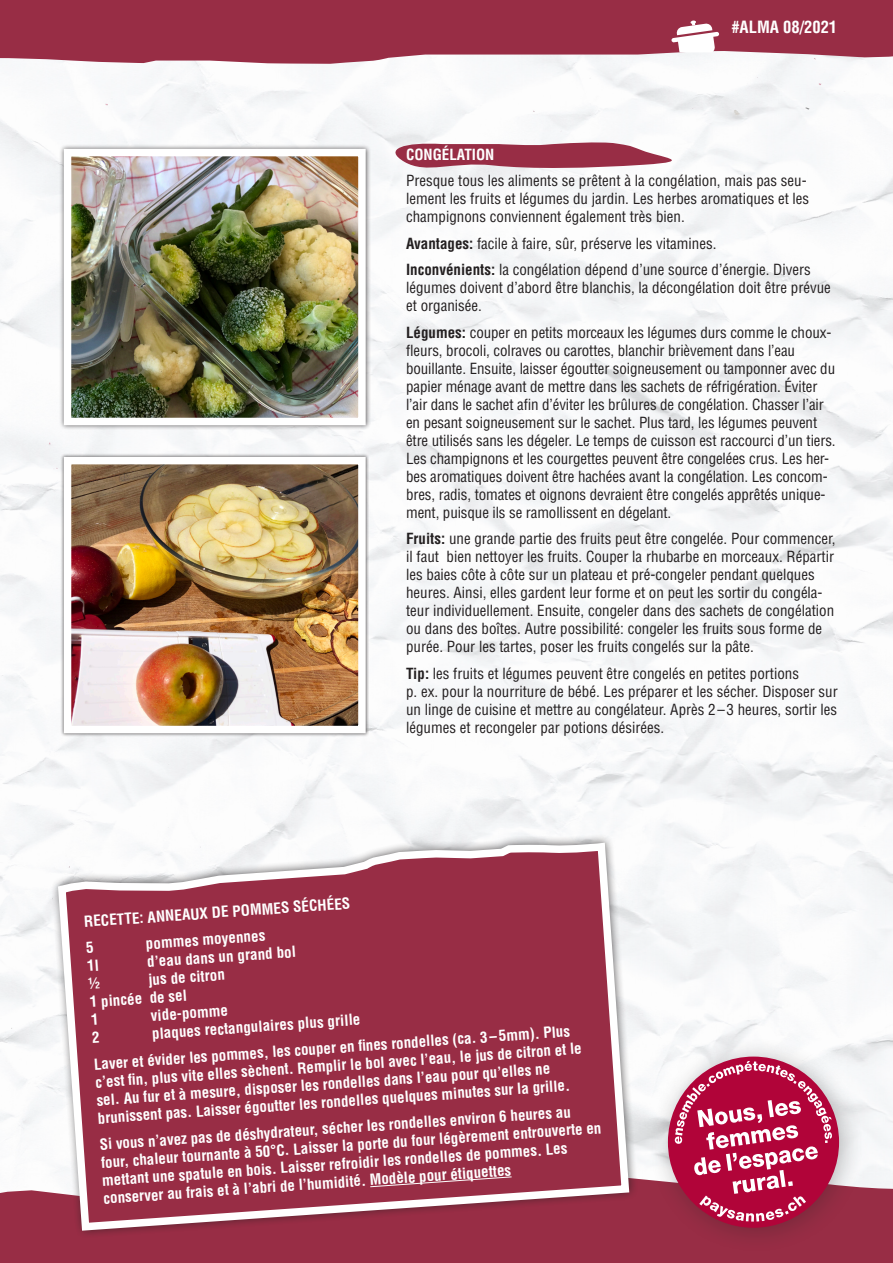
<style>
.page{position:relative;width:893px;height:1263px;background:#fff}
.page>*{position:absolute;margin:0;border:0;box-sizing:border-box;transform-origin:0 0}
.t1{font:700 condensed 16.5px "Helvetica LT Std";color:#fff}
.t2{font:condensed 15px/18px "Helvetica LT Std";color:#231f20}
.t3{font:700 condensed 15px/18px "Helvetica LT Std";color:#fff}
.t4{font:13.95px "Myriad Pro";color:#fff}
.s1{font-weight:700}
</style>
<div class="page">
<div style="left:0;top:0;width:893px;height:39px;background:#982d45"></div>
<svg style="left:382px;top:141px;width:316px;height:34px"></svg>
<div style="left:0;top:1177px;width:893px;height:86px;background:#982d45"></div>
<svg style="left:0;top:20px;width:893px;height:44px"></svg>
<div style="left:59px;top:144px;width:312px;height:287px;background:#231f20;opacity:.75"></div>
<img style="left:73px;top:158px;width:284px;height:258px">
<div style="left:64px;top:149px;width:302px;height:276px;border:8px solid #fff"></div>
<svg style="left:47px;top:828px;width:593px;height:413px;fill:#f6f7f9"></svg>
<svg style="left:54px;top:841px;width:579px;height:394px;background:#a54c60"></svg>
<svg style="left:369px;top:1176px;width:143px;height:11px;background:#a13f55"></svg>
<div style="left:648px;top:1036px;width:217px;height:217px;background:#231f20;opacity:.3"></div>
<svg style="left:668px;top:1056px;width:171px;height:172px"></svg>
<div style="left:60px;top:453px;width:309px;height:284px;background:#231f20;opacity:.75"></div>
<img style="left:73px;top:466px;width:284px;height:258px">
<div style="left:64px;top:457px;width:302px;height:276px;border:8px solid #fff"></div>
<svg style="left:86px;top:942px;width:12px;height:29px"></svg>
<svg style="left:88px;top:977px;width:12px;height:12px"></svg>
<svg style="left:91px;top:1014px;width:6px;height:11px"></svg>
<svg style="left:92px;top:1031px;width:7px;height:12px"></svg>
<p class="t1" style="left:731px;top:17px;width:107px">#ALMA 08/2021</p>
<p class="t4" style="left:737px;top:27px;width:46px;rotate:-8deg">Kochen</p>
<p class="t3" style="left:406px;top:145px;width:90px">CONGÉLATION</p>
<p class="t2" style="left:406px;top:172px;width:405px">Presque tous les aliments se prêtent à la congélation, mais pas seu&shy;lement les fruits et légumes du jardin. Les herbes aromatiques et les champignons conviennent également très bien.</p>
<p class="t2" style="left:406px;top:234px;width:312px"><span class="s1">Avantages:</span> facile à faire, sûr, préserve les vitamines.</p>
<p class="t2" style="left:406px;top:261px;width:426px"><span class="s1">Inconvénients:</span> la congélation dépend d’une source d’énergie. Divers légumes doivent d’abord être blanchis, la décongélation doit être prévue et organisée.</p>
<p class="t2" style="left:406px;top:323px;width:431px"><span class="s1">Légumes:</span> couper en petits morceaux les légumes durs comme le choux&shy;fleurs, brocoli, colraves ou carottes, blanchir brièvement dans l’eau bouillante. Ensuite, laisser égoutter soigneusement ou tamponner avec du papier ménage avant de mettre dans les sachets de réfrigération. Éviter l’air dans le sachet afin d’éviter les brûlures de congélation. Chasser l’air en pesant soigneusement sur le sachet. Plus tard, les légumes peuvent être utilisés sans les dégeler. Le temps de cuisson est raccourci d’un tiers.<br>Les champignons et les courgettes peuvent être congelées crus. Les her&shy;bes aromatiques doivent être hachées avant la congélation. Les concom&shy;bres, radis, tomates et oignons devraient être congelés apprêtés unique&shy;ment, puisque ils se ramollissent en dégelant.</p>
<p class="t2" style="left:406px;top:530px;width:431px"><span class="s1">Fruits:</span> une grande partie des fruits peut être congelée. Pour commencer, il faut bien nettoyer les fruits. Couper la rhubarbe en morceaux. Répartir les baies côte à côte sur un plateau et pré-congeler pendant quelques heures. Ainsi, elles gardent leur forme et on peut les sortir du congéla&shy;teur individuellement. Ensuite, congeler dans des sachets de congélation ou dans des boîtes. Autre possibilité: congeler les fruits sous forme de purée. Pour les tartes, poser les fruits congelés sur la pâte.</p>
<p class="t2" style="left:406px;top:664px;width:433px"><span class="s1">Tip:</span> les fruits et légumes peuvent être congelés en petites portions<br>p. ex. pour la nourriture de bébé. Les préparer et les sécher. Disposer sur un linge de cuisine et mettre au congélateur. Après 2–3 heures, sortir les légumes et recongeler par potions désirées.</p>
<p class="t3" style="left:84px;top:912px;width:268px;rotate:-4deg">RECETTE: ANNEAUX DE POMMES SÉCHÉES</p>
<p class="t3" style="left:145px;top:935px;width:121px;rotate:-4deg">pommes moyennes</p>
<p class="t3" style="left:146px;top:953px;width:151px;rotate:-4deg">d’eau dans un grand bol</p>
<p class="t3" style="left:148px;top:971px;width:78px;rotate:-4deg">jus de citron</p>
<p class="t3" style="left:89px;top:993px;width:99px;rotate:-4deg">1 pincée de sel</p>
<p class="t3" style="left:150px;top:1006px;width:79px;rotate:-4deg">vide-pomme</p>
<p class="t3" style="left:151px;top:1024px;width:210px;rotate:-4deg">plaques rectangulaires plus grille</p>
<p class="t3" style="left:93px;top:1055px;width:489px;rotate:-4deg">Laver et évider les pommes, les couper en fi nes rondelles (ca. 3–5mm). Plus c’est fi n, plus vite elles sèchent. Remplir le bol avec l’eau, le jus de citron et le sel. Au fur et à mesure, disposer les rondelles dans l’eau pour qu’elles ne brunissent pas. Laisser égoutter les rondelles quelques minutes sur la grille.</p>
<p class="t3" style="left:99px;top:1135px;width:503px;rotate:-4deg">Si vous n’avez pas de déshydrateur, sécher les rondelles environ 6 heures au four, chaleur tournante à 50°C. Laisser la porte du four légèrement entrouverte en mettant une spatule en bois. Laisser refroidir les rondelles de pommes. Les conserver au frais et à l’abri de l’humidité. Modèle pour étiquettes</p>
</div>
